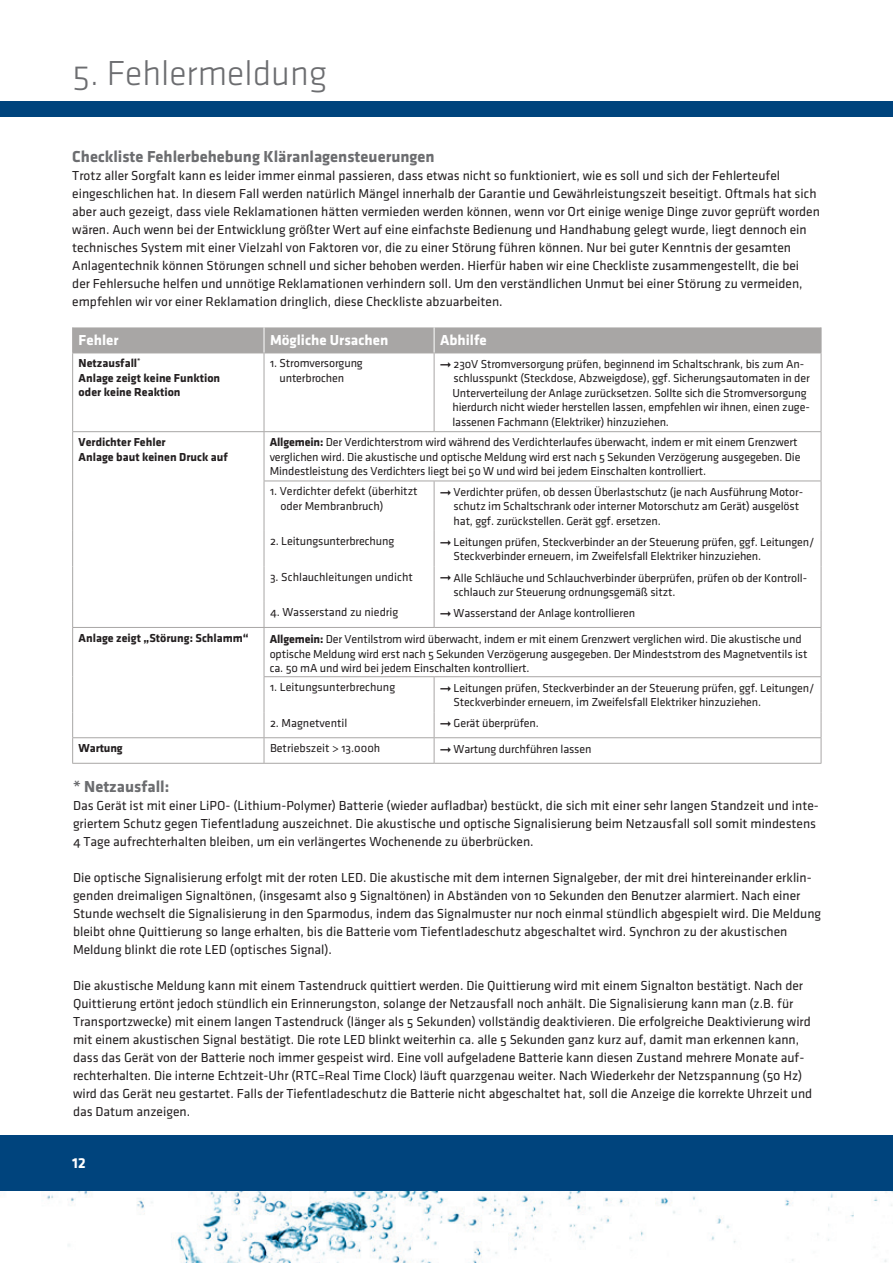
<style>
.page{position:relative;width:893px;height:1263px;background:#fff}
.page>*{position:absolute;margin:0;border:0;box-sizing:border-box;transform-origin:0 0}
.t1{font:36px "Klavika Light OSF";color:#6c6d70}
.t2{font:700 16.5px "Klavika";color:#6c6d70}
.t3{font:700 15px "Klavika";color:#fff}
.t4{font:13.5px/18px "Klavika Regular OSF";color:#231f20}
.t5{font:12px/14.4px "Klavika Regular OSF";letter-spacing:-.01em;color:#231f20}
.t6{font:700 12px/14.4px "Klavika";color:#231f20}
.s1{font-family:"Klavika";font-weight:700}
</style>
<div class="page">
<img style="left:44px;top:1191px;width:849px;height:72px">
<div style="left:0;top:1135px;width:893px;height:56px;background:#00447d"></div>
<div style="left:0;top:101px;width:893px;height:16px;background:#00447d"></div>
<hr style="left:72px;top:353px;width:192px;height:1px;background:#a8a6a5">
<hr style="left:72px;top:353px;width:1px;height:78px;background:#a8a6a5">
<hr style="left:264px;top:353px;width:170px;height:1px;background:#a8a6a5">
<hr style="left:264px;top:353px;width:1px;height:78px;background:#a8a6a5">
<hr style="left:434px;top:353px;width:387px;height:1px;background:#a8a6a5">
<hr style="left:434px;top:353px;width:1px;height:78px;background:#a8a6a5">
<hr style="left:821px;top:353px;width:1px;height:78px;background:#a8a6a5">
<hr style="left:72px;top:431px;width:192px;height:1px;background:#a8a6a5">
<hr style="left:72px;top:432px;width:1px;height:49px;background:#a8a6a5">
<hr style="left:264px;top:431px;width:170px;height:1px;background:#a8a6a5">
<hr style="left:264px;top:432px;width:1px;height:49px;background:#a8a6a5">
<hr style="left:434px;top:431px;width:387px;height:1px;background:#a8a6a5">
<hr style="left:821px;top:432px;width:1px;height:49px;background:#a8a6a5">
<hr style="left:72px;top:481px;width:1px;height:50px;background:#a8a6a5">
<hr style="left:264px;top:481px;width:1px;height:50px;background:#a8a6a5">
<hr style="left:434px;top:481px;width:1px;height:50px;background:#a8a6a5">
<hr style="left:821px;top:481px;width:1px;height:50px;background:#a8a6a5">
<hr style="left:72px;top:531px;width:1px;height:35px;background:#a8a6a5">
<hr style="left:264px;top:531px;width:1px;height:35px;background:#a8a6a5">
<hr style="left:434px;top:531px;width:1px;height:35px;background:#a8a6a5">
<hr style="left:821px;top:531px;width:1px;height:35px;background:#a8a6a5">
<hr style="left:72px;top:566px;width:1px;height:36px;background:#a8a6a5">
<hr style="left:264px;top:566px;width:1px;height:36px;background:#a8a6a5">
<hr style="left:434px;top:566px;width:1px;height:36px;background:#a8a6a5">
<hr style="left:821px;top:566px;width:1px;height:36px;background:#a8a6a5">
<svg style="left:72px;top:602px;width:1px;height:25px"></svg>
<svg style="left:264px;top:602px;width:1px;height:25px"></svg>
<svg style="left:434px;top:602px;width:1px;height:25px"></svg>
<svg style="left:821px;top:602px;width:1px;height:25px"></svg>
<hr style="left:72px;top:627px;width:192px;height:1px;background:#a8a6a5">
<hr style="left:72px;top:628px;width:1px;height:49px;background:#a8a6a5">
<hr style="left:264px;top:627px;width:170px;height:1px;background:#a8a6a5">
<hr style="left:264px;top:628px;width:1px;height:48px;background:#a8a6a5">
<hr style="left:434px;top:627px;width:387px;height:1px;background:#a8a6a5">
<hr style="left:821px;top:628px;width:1px;height:48px;background:#a8a6a5">
<hr style="left:72px;top:677px;width:1px;height:35px;background:#a8a6a5">
<hr style="left:264px;top:677px;width:1px;height:35px;background:#a8a6a5">
<hr style="left:434px;top:677px;width:1px;height:35px;background:#a8a6a5">
<hr style="left:821px;top:677px;width:1px;height:35px;background:#a8a6a5">
<hr style="left:72px;top:737px;width:192px;height:1px;background:#a8a6a5">
<svg style="left:72px;top:712px;width:1px;height:51px"></svg>
<hr style="left:264px;top:737px;width:170px;height:1px;background:#a8a6a5">
<svg style="left:264px;top:712px;width:1px;height:51px"></svg>
<hr style="left:434px;top:737px;width:387px;height:1px;background:#a8a6a5">
<svg style="left:434px;top:712px;width:1px;height:51px"></svg>
<svg style="left:821px;top:712px;width:1px;height:51px"></svg>
<div style="left:72px;top:327px;width:750px;height:26px;background:#a8a6a5"></div>
<hr style="left:264px;top:481px;width:170px;height:1px;background:#a8a6a5">
<hr style="left:434px;top:481px;width:387px;height:1px;background:#a8a6a5">
<hr style="left:264px;top:676px;width:170px;height:1px;background:#a8a6a5">
<hr style="left:434px;top:676px;width:387px;height:1px;background:#a8a6a5">
<hr style="left:72px;top:763px;width:192px;height:1px;background:#a8a6a5">
<hr style="left:264px;top:763px;width:170px;height:1px;background:#a8a6a5">
<hr style="left:434px;top:763px;width:387px;height:1px;background:#a8a6a5">
<h1 class="t1" style="left:72px;top:54px;width:256px">5. Fehlermeldung</h1>
<p class="t2" style="left:72px;top:147px;width:364px">Checkliste Fehlerbehebung Kläranlagensteuerungen</p>
<p class="t4" style="left:72px;top:167px;width:749px">Trotz aller Sorgfalt kann es leider immer einmal passieren, dass etwas nicht so funktioniert, wie es soll und sich der Fehlerteufel eingeschlichen hat. In diesem Fall werden natürlich Mängel innerhalb der Garantie und Gewährleistungszeit beseitigt. Oftmals hat sich aber auch gezeigt, dass viele Reklamationen hätten vermieden werden können, wenn vor Ort einige wenige Dinge zuvor geprüft worden wären. Auch wenn bei der Entwicklung größter Wert auf eine einfachste Bedienung und Handhabung gelegt wurde, liegt dennoch ein technisches System mit einer Vielzahl von Faktoren vor, die zu einer Störung führen können. Nur bei guter Kenntnis der gesamten Anlagentechnik können Störungen schnell und sicher behoben werden. Hierfür haben wir eine Checkliste zusammengestellt, die bei der Fehlersuche helfen und unnötige Reklamationen verhindern soll. Um den verständlichen Unmut bei einer Störung zu vermeiden, empfehlen wir vor einer Reklamation dringlich, diese Checkliste abzuarbeiten.</p>
<p class="t3" style="left:79px;top:332px;width:41px">Fehler</p>
<p class="t3" style="left:270px;top:332px;width:120px">Mögliche Ursachen</p>
<p class="t3" style="left:440px;top:332px;width:48px">Abhilfe</p>
<p class="t6" style="left:79px;top:356px;width:143px">Netzausfall<sup>*<br></sup>Anlage zeigt keine Funktion oder keine Reaktion</p>
<p class="t5" style="left:279px;top:356px;width:85px;text-indent:-9px">1. Stromversorgung unterbrochen</p>
<p class="t5" style="left:452px;top:357px;width:359px;text-indent:-12px">➞ 230V Stromversorgung prüfen, beginnend im Schaltschrank, bis zum An&shy;schlusspunkt (Steckdose, Abzweigdose), ggf. Sicherungsautomaten in der Unterverteilung der Anlage zurücksetzen. Sollte sich die Stromversorgung hierdurch nicht wieder herstellen lassen, empfehlen wir ihnen, einen zuge&shy;lassenen Fachmann (Elektriker) hinzuziehen.</p>
<p class="t6" style="left:79px;top:435px;width:151px">Verdichter Fehler<br>Anlage baut keinen Druck auf</p>
<p class="t5" style="left:280px;top:484px;width:139px;text-indent:-10px">1. Verdichter defekt (überhitzt oder Membranbruch)</p>
<p class="t5" style="left:454px;top:485px;width:351px;text-indent:-13px">➞ Verdichter prüfen, ob dessen Überlastschutz (je nach Ausführung Motor&shy;schutz im Schaltschrank oder interner Motorschutz am Gerät) ausgelöst hat, ggf. zurückstellen. Gerät ggf. ersetzen.</p>
<p class="t5" style="left:270px;top:534px;width:126px">2. Leitungsunterbrechung</p>
<p class="t5" style="left:454px;top:535px;width:362px;text-indent:-13px">➞ Leitungen prüfen, Steckverbinder an der Steuerung prüfen, ggf. Leitungen/<br>Steckverbinder erneuern, im Zweifelsfall Elektriker hinzuziehen.</p>
<p class="t5" style="left:270px;top:570px;width:144px">3. Schlauchleitungen undicht</p>
<p class="t5" style="left:454px;top:570px;width:355px;text-indent:-13px">➞ Alle Schläuche und Schlauchverbinder überprüfen, prüfen ob der Kontroll&shy;schlauch zur Steuerung ordnungsgemäß sitzt.</p>
<p class="t5" style="left:270px;top:605px;width:130px">4. Wasserstand zu niedrig</p>
<p class="t5" style="left:440px;top:606px;width:197px">➞ Wasserstand der Anlage kontrollieren</p>
<p class="t6" style="left:79px;top:631px;width:172px">Anlage zeigt „Störung: Schlamm“</p>
<p class="t5" style="left:270px;top:680px;width:127px">1. Leitungsunterbrechung</p>
<p class="t5" style="left:454px;top:681px;width:362px;text-indent:-13px">➞ Leitungen prüfen, Steckverbinder an der Steuerung prüfen, ggf. Leitungen/<br>Steckverbinder erneuern, im Zweifelsfall Elektriker hinzuziehen.</p>
<p class="t5" style="left:270px;top:716px;width:79px">2. Magnetventil</p>
<p class="t5" style="left:440px;top:716px;width:100px">➞ Gerät überprüfen.</p>
<p class="t6" style="left:79px;top:741px;width:46px">Wartung</p>
<p class="t5" style="left:270px;top:741px;width:112px">Betriebszeit &gt; 13.000h</p>
<p class="t5" style="left:440px;top:742px;width:153px">➞ Wartung durchführen lassen</p>
<p class="t5" style="left:270px;top:435px;width:532px"><span class="s1">Allgemein:</span> Der Verdichterstrom wird während des Verdichterlaufes überwacht, indem er mit einem Grenzwert verglichen wird. Die akustische und optische Meldung wird erst nach 5 Sekunden Verzögerung ausgegeben. Die<br>Mindestleistung des Verdichters liegt bei 50 W und wird bei jedem Einschalten kontrolliert.</p>
<p class="t5" style="left:270px;top:632px;width:539px"><span class="s1">Allgemein:</span> Der Ventilstrom wird überwacht, indem er mit einem Grenzwert verglichen wird. Die akustische und optische Meldung wird erst nach 5 Sekunden Verzögerung ausgegeben. Der Mindeststrom des Magnetventils ist ca. 50 mA und wird bei jedem Einschalten kontrolliert.</p>
<p class="t2" style="left:73px;top:777px;width:98px">* Netzausfall:</p>
<p class="t4" style="left:73px;top:797px;width:747px">Das Gerät ist mit einer LiPO- (Lithium-Polymer) Batterie (wieder aufladbar) bestückt, die sich mit einer sehr langen Standzeit und inte&shy;griertem Schutz gegen Tiefentladung auszeichnet. Die akustische und optische Signalisierung beim Netzausfall soll somit mindestens<br>4 Tage aufrechterhalten bleiben, um ein verlängertes Wochenende zu überbrücken.</p>
<p class="t4" style="left:73px;top:869px;width:750px">Die optische Signalisierung erfolgt mit der roten LED. Die akustische mit dem internen Signalgeber, der mit drei hintereinander erklin&shy;genden dreimaligen Signaltönen, (insgesamt also 9 Signaltönen) in Abständen von 10 Sekunden den Benutzer alarmiert. Nach einer Stunde wechselt die Signalisierung in den Sparmodus, indem das Signalmuster nur noch einmal stündlich abgespielt wird. Die Meldung bleibt ohne Quittierung so lange erhalten, bis die Batterie vom Tiefentladeschutz abgeschaltet wird. Synchron zu der akustischen Meldung blinkt die rote LED (optisches Signal).</p>
<p class="t4" style="left:73px;top:977px;width:741px">Die akustische Meldung kann mit einem Tastendruck quittiert werden. Die Quittierung wird mit einem Signalton bestätigt. Nach der Quittierung ertönt jedoch stündlich ein Erinnerungston, solange der Netzausfall noch anhält. Die Signalisierung kann man (z.B. für Transportzwecke) mit einem langen Tastendruck (länger als 5 Sekunden) vollständig deaktivieren. Die erfolgreiche Deaktivierung wird mit einem akustischen Signal bestätigt. Die rote LED blinkt weiterhin ca. alle 5 Sekunden ganz kurz auf, damit man erkennen kann, dass das Gerät von der Batterie noch immer gespeist wird. Eine voll aufgeladene Batterie kann diesen Zustand mehrere Monate auf&shy;rechterhalten. Die interne Echtzeit-Uhr (RTC=Real Time Clock) läuft quarzgenau weiter. Nach Wiederkehr der Netzspannung (50 Hz) wird das Gerät neu gestartet. Falls der Tiefentladeschutz die Batterie nicht abgeschaltet hat, soll die Anzeige die korrekte Uhrzeit und das Datum anzeigen.</p>
<p class="t3" style="left:72px;top:1155px;width:15px">12</p>
</div>
